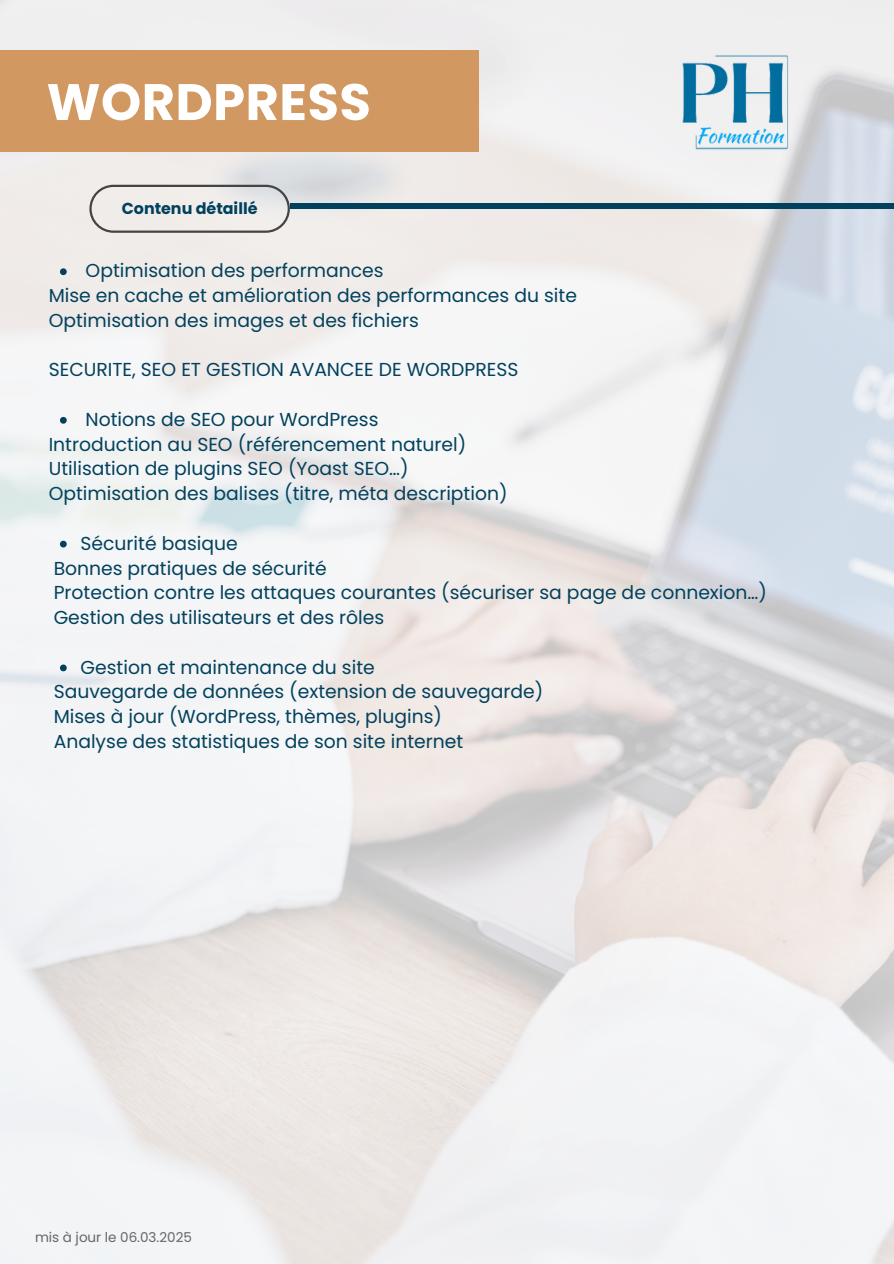
<style>
.page{position:relative;width:894px;height:1264px;background:#fff}
.page>*{position:absolute;margin:0;border:0;box-sizing:border-box;transform-origin:0 0}
.t1{font:700 51.15px "Poppins";letter-spacing:.01em;color:#fff}
.t2{font:18.75px/24.8px "Poppins";color:#02415d}
.t3{font:700 15.9px "Poppins";color:#02415d}
.t4{font:13.5px "Poppins";color:#666}
</style>
<div class="page">
<img style="left:0;top:0;width:893px;height:1263px">
<div style="left:290px;top:203px;width:603px;height:6px;background:#02415d"></div>
<svg style="left:89px;top:185px;width:201px;height:48px"></svg>
<img style="left:666px;top:46px;width:138px;height:111px">
<div style="left:0;top:50px;width:478px;height:102px;background:#d19861"></div>
<svg style="left:60px;top:268px;width:7px;height:7px"></svg>
<svg style="left:60px;top:417px;width:7px;height:6px"></svg>
<svg style="left:60px;top:540px;width:7px;height:7px"></svg>
<svg style="left:60px;top:664px;width:7px;height:7px"></svg>
<h3 class="t1" style="left:47px;top:66px;width:326px">WORDPRESS</h3>
<h1 class="t3" style="left:122px;top:197px;width:137px">Contenu détaillé</h1>
<h4 class="t2" style="left:86px;top:258px;width:299px">Optimisation des performances</h4>
<p class="t2" style="left:49px;top:283px;width:529px">Mise en cache et amélioration des performances du site<br>Optimisation des images et des fichiers</p>
<h3 class="t2" style="left:49px;top:357px;width:471px">SECURITE, SEO ET GESTION AVANCEE DE WORDPRESS</h3>
<h2 class="t2" style="left:86px;top:407px;width:294px">Notions de SEO pour WordPress</h2>
<p class="t2" style="left:49px;top:432px;width:460px">Introduction au SEO (référencement naturel)<br>Utilisation de plugins SEO (Yoast SEO…)<br>Optimisation des balises (titre, méta description)</p>
<h3 class="t2" style="left:81px;top:531px;width:159px">Sécurité basique</h3>
<p class="t2" style="left:54px;top:555px;width:714px">Bonnes pratiques de sécurité<br>Protection contre les attaques courantes (sécuriser sa page de connexion…)<br>Gestion des utilisateurs et des rôles</p>
<h3 class="t2" style="left:81px;top:654px;width:295px">Gestion et maintenance du site</h3>
<p class="t2" style="left:54px;top:679px;width:491px">Sauvegarde de données (extension de sauvegarde)<br>Mises à jour (WordPress, thèmes, plugins)<br>Analyse des statistiques de son site internet</p>
<p class="t4" style="left:35px;top:1227px;width:158px">mis à jour le 06.03.2025</p>
</div>
